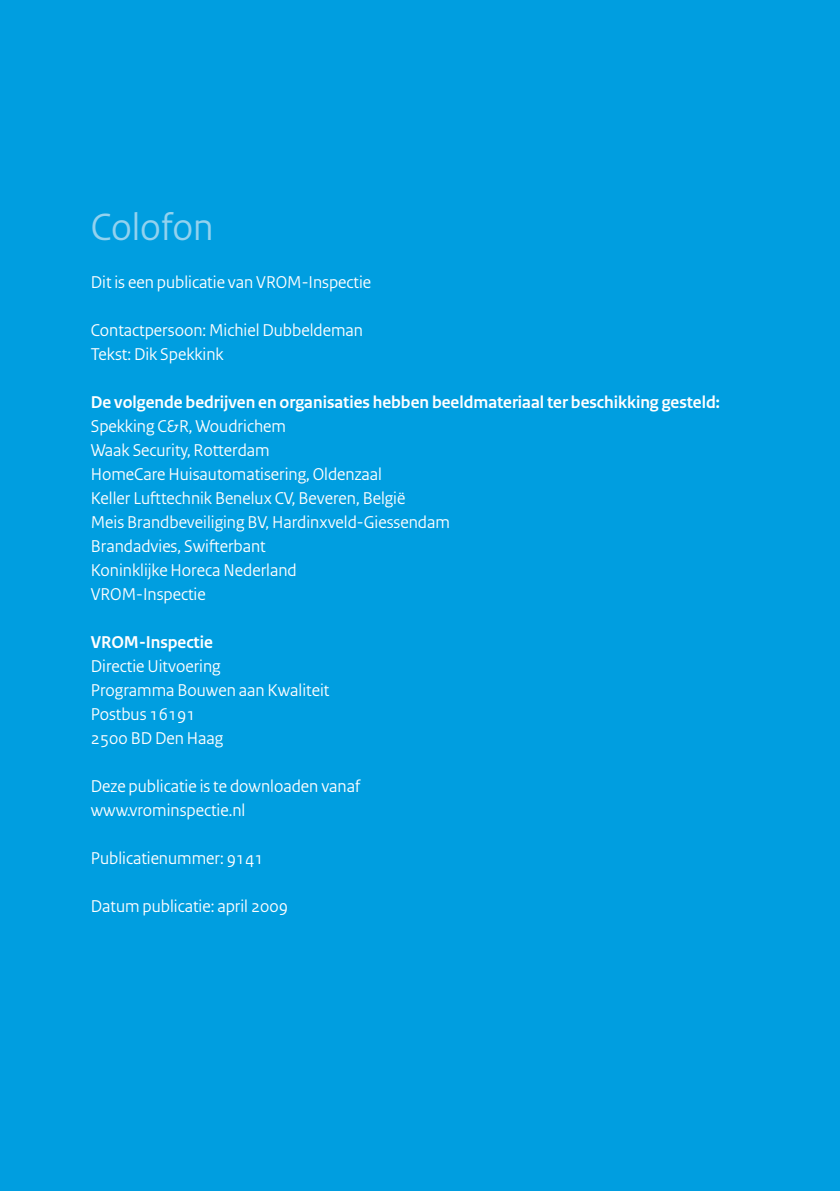
<style>
.page{position:relative;width:840px;height:1191px;background:#fff}
.page>*{position:absolute;margin:0;border:0;box-sizing:border-box;transform-origin:0 0}
.t1{font:40px "Rijksoverheid Sans";color:#93d2ef}
.t2{font:18px/24px "Rijksoverheid Sans";color:#fff}
.t3{font:700 18px "Rijksoverheid Sans";color:#fff}
</style>
<div class="page">
<div style="left:0;top:0;width:839px;height:1191px;background:#009ee0"></div>
<h1 class="t1" style="left:91px;top:204px;width:124px">Colofon</h1>
<p class="t2" style="left:91px;top:270px;width:282px">Dit is een publicatie van VROM-Inspectie</p>
<p class="t2" style="left:91px;top:318px;width:273px">Contactpersoon: Michiel Dubbeldeman<br>Tekst: Dik Spekkink</p>
<p class="t3" style="left:91px;top:392px;width:630px">De volgende bedrijven en organisaties hebben beeldmateriaal ter beschikking gesteld:</p>
<p class="t2" style="left:91px;top:414px;width:360px">Spekking C&amp;R, Woudrichem<br>Waak Security, Rotterdam<br>HomeCare Huisautomatisering, Oldenzaal<br>Keller Lufttechnik Benelux CV, Beveren, België<br>Meis Brandbeveiliging BV, Hardinxveld-Giessendam Brandadvies, Swifterbant<br>Koninklijke Horeca Nederland<br>VROM-Inspectie</p>
<p class="t3" style="left:91px;top:632px;width:123px">VROM-Inspectie</p>
<p class="t2" style="left:91px;top:654px;width:240px">Directie Uitvoering<br>Programma Bouwen aan Kwaliteit<br>Postbus 16191<br>2500 BD Den Haag</p>
<p class="t2" style="left:91px;top:774px;width:271px">Deze publicatie is te downloaden vanaf www.vrominspectie.nl</p>
<p class="t2" style="left:91px;top:846px;width:174px">Publicatienummer: 9141</p>
<p class="t2" style="left:91px;top:894px;width:198px">Datum publicatie: april 2009</p>
</div>
